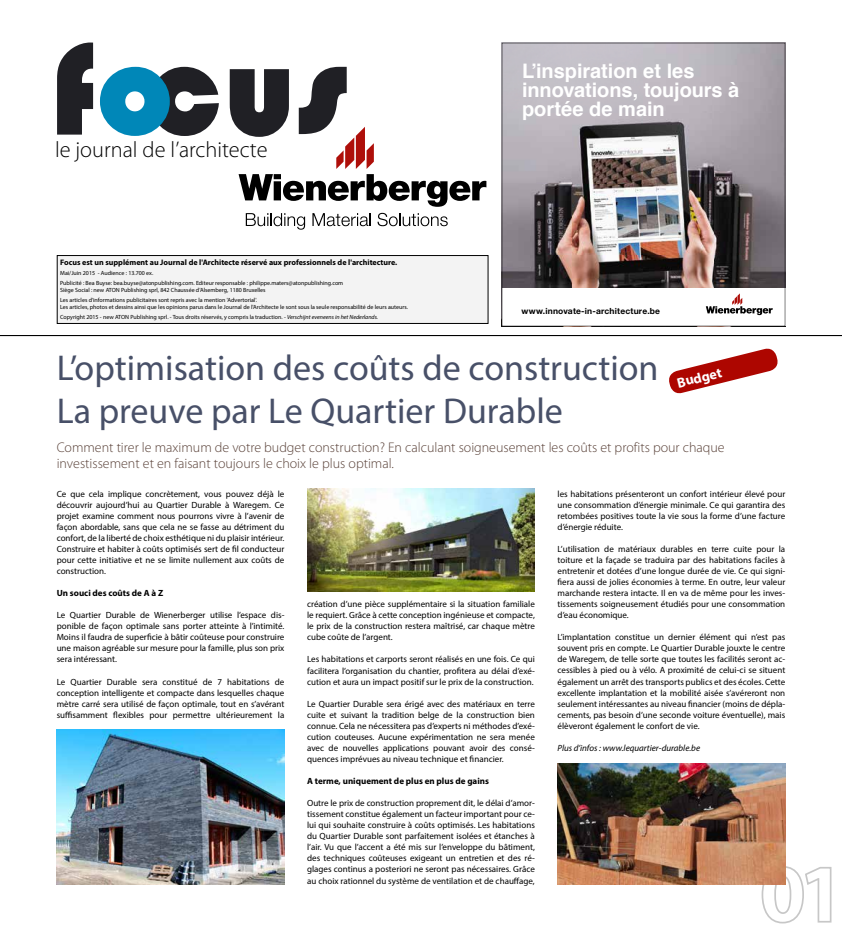
<style>
.page{position:relative;width:842px;height:927px;background:#fff}
.page>*{position:absolute;margin:0;border:0;box-sizing:border-box;transform-origin:0 0}
.t1{font:36px/43.2px "Myriad Pro";color:#485068}
.t2{font:300 22.3px "Myriad Pro";color:#000}
.t3{font:700 20px/19px "Helvetica";letter-spacing:-.005em;color:#fff}
.t4{font:300 14px/16px "Myriad Pro";color:#594138}
.t5{font:700 14px "Myriad Pro";color:#fff}
.t6{font:9px/11.1px "Myriad Pro";color:#000;text-align:justify}
.t7{font:700 9px "Myriad Pro";color:#000}
.t8{font:italic 9px "Myriad Pro";color:#000}
.t9{font:700 8.5px "Helvetica Neue LT Std";letter-spacing:.02em;color:#000}
.t10{font:700 8px "Myriad Pro";color:#000}
.t11{font:6px/10px "Myriad Pro";color:#000}
.s1{font-style:italic}
</style>
<div class="page">
<img style="left:502px;top:43px;width:283px;height:283px">
<svg style="left:669px;top:348px;width:109px;height:46px"></svg>
<hr style="left:0;top:335px;width:842px;height:1px;background:#000">
<svg style="left:57px;top:43px;width:36px;height:92px"></svg>
<svg style="left:100px;top:67px;width:119px;height:69px"></svg>
<svg style="left:761px;top:865px;width:71px;height:59px"></svg>
<svg style="left:246px;top:213px;width:59px;height:17px"></svg>
<svg style="left:312px;top:213px;width:59px;height:13px"></svg>
<svg style="left:377px;top:213px;width:71px;height:13px"></svg>
<svg style="left:230px;top:67px;width:256px;height:140px"></svg>
<img style="left:307px;top:489px;width:228px;height:102px">
<img style="left:558px;top:763px;width:227px;height:121px">
<img style="left:57px;top:730px;width:227px;height:154px">
<div style="left:57px;top:256px;width:431px;height:67px;background:#f3f3f3"></div>
<div style="left:57px;top:255px;width:431px;height:69px;border:1px solid #000"></div>
<h2 class="t2" style="left:55px;top:136px;width:214px">le journal de l’architecte</h2>
<p class="t10" style="left:60px;top:257px;width:339px">Focus est un supplément au Journal de l'Architecte réservé aux professionnels de l'architecture.</p>
<p class="t11" style="left:60px;top:267px;width:285px">Mai/Juin 2015 - Audience : 13.700 ex.<br>Publicité : Bea Buyse: bea.buyse@atonpublishing.com. Editeur responsable : philippe.maters@atonpublishing.com</p>
<p class="t11" style="left:60px;top:285px;width:207px">Siège Social : new ATON Publishing sprl, 842 Chaussée d'Alsemberg, 1180 Bruxelles<br>Les articles d'informations publicitaires sont repris avec la mention 'Advertorial'.</p>
<p class="t11" style="left:60px;top:302px;width:349px">Les articles, photos et dessins ainsi que les opinions parus dans le Journal de l'Architecte le sont sous la seule responsabilité de leurs auteurs.<br>Copyright 2015 - new ATON Publishing sprl. - Tous droits réservés, y compris la traduction. - <span class="s1">Verschijnt eveneens in het Nederlands.</span></p>
<h3 class="t3" style="left:522px;top:61px;width:219px">L’inspiration et les innovations, toujours à portée de main</h3>
<p class="t9" style="left:522px;top:305px;width:140px">www.innovate-in-architecture.be</p>
<h1 class="t1" style="left:57px;top:346px;width:603px">L’optimisation des coûts de construction<br>La preuve par Le Quartier Durable</h1>
<h3 class="t4" style="left:57px;top:440px;width:669px">Comment tirer le maximum de votre budget construction? En calculant soigneusement les coûts et profits pour chaque investissement et en faisant toujours le choix le plus optimal.</h3>
<h3 class="t5" style="left:675px;top:374px;width:47px;rotate:-14deg">Budget</h3>
<p class="t6" style="left:57px;top:488px;width:229px">Ce que cela implique concrètement, vous pouvez déjà le découvrir aujourd’hui au Quartier Durable à Waregem. Ce projet examine comment nous pourrons vivre à l’avenir de façon abordable, sans que cela ne se fasse au détriment du confort, de la liberté de choix esthétique ni du plaisir intérieur.<br>Construire et habiter à coûts optimisés sert de fil conducteur pour cette initiative et ne se limite nullement aux coûts de construction.</p>
<p class="t7" style="left:57px;top:587px;width:108px">Un souci des coûts de A à Z</p>
<p class="t6" style="left:57px;top:610px;width:229px">Le Quartier Durable de Wienerberger utilise l’espace dis&shy;ponible de façon optimale sans porter atteinte à l’intimité.<br>Moins il faudra de superficie à bâtir coûteuse pour construire une maison agréable sur mesure pour la famille, plus son prix sera intéressant.</p>
<p class="t6" style="left:57px;top:676px;width:229px">Le Quartier Durable sera constitué de 7 habitations de conception intelligente et compacte dans lesquelles chaque mètre carré sera utilisé de façon optimale, tout en s’avérant suffisamment flexibles pour permettre ultérieurement la</p>
<p class="t6" style="left:307px;top:598px;width:229px">création d’une pièce supplémentaire si la situation familiale le requiert. Grâce à cette conception ingénieuse et compacte, le prix de la construction restera maîtrisé, car chaque mètre cube coûte de l’argent.</p>
<p class="t6" style="left:307px;top:654px;width:229px">Les habitations et carports seront réalisés en une fois. Ce qui facilitera l’organisation du chantier, profitera au délai d’exé&shy;cution et aura un impact positif sur le prix de la construction.</p>
<p class="t6" style="left:307px;top:698px;width:229px">Le Quartier Durable sera érigé avec des matériaux en terre cuite et suivant la tradition belge de la construction bien connue. Cela ne nécessitera pas d’experts ni méthodes d’exé&shy;cution couteuses. Aucune expérimentation ne sera menée avec de nouvelles applications pouvant avoir des consé&shy;quences imprévues au niveau technique et financier.</p>
<p class="t7" style="left:307px;top:775px;width:183px">A terme, uniquement de plus en plus de gains</p>
<p class="t6" style="left:307px;top:797px;width:229px">Outre le prix de construction proprement dit, le délai d’amor&shy;tissement constitue également un facteur important pour ce&shy;lui qui souhaite construire à coûts optimisés. Les habitations du Quartier Durable sont parfaitement isolées et étanches à l’air. Vu que l’accent a été mis sur l’enveloppe du bâtiment, des techniques coûteuses exigeant un entretien et des ré&shy;glages continus a posteriori ne seront pas nécessaires. Grâce au choix rationnel du système de ventilation et de chauffage,</p>
<p class="t6" style="left:557px;top:488px;width:229px">les habitations présenteront un confort intérieur élevé pour une consommation d’énergie minimale. Ce qui garantira des retombées positives toute la vie sous la forme d’une facture d’énergie réduite.</p>
<p class="t6" style="left:557px;top:543px;width:229px">L’utilisation de matériaux durables en terre cuite pour la toiture et la façade se traduira par des habitations faciles à entretenir et dotées d’une longue durée de vie. Ce qui signi&shy;fiera aussi de jolies économies à terme. En outre, leur valeur marchande restera intacte. Il en va de même pour les inves&shy;tissements soigneusement étudiés pour une consommation d’eau économique.</p>
<p class="t6" style="left:557px;top:632px;width:229px">L’implantation constitue un dernier élément qui n’est pas souvent pris en compte. Le Quartier Durable jouxte le centre de Waregem, de telle sorte que toutes les facilités seront ac&shy;cessibles à pied ou à vélo. A proximité de celui-ci se situent également un arrêt des transports publics et des écoles. Cette excellente implantation et la mobilité aisée s’avéreront non seulement intéressantes au niveau financier (moins de dépla&shy;cements, pas besoin d’une seconde voiture éventuelle), mais élèveront également le confort de vie.</p>
<p class="t8" style="left:557px;top:742px;width:144px">Plus d’infos : www.lequartier-durable.be</p>
</div>
